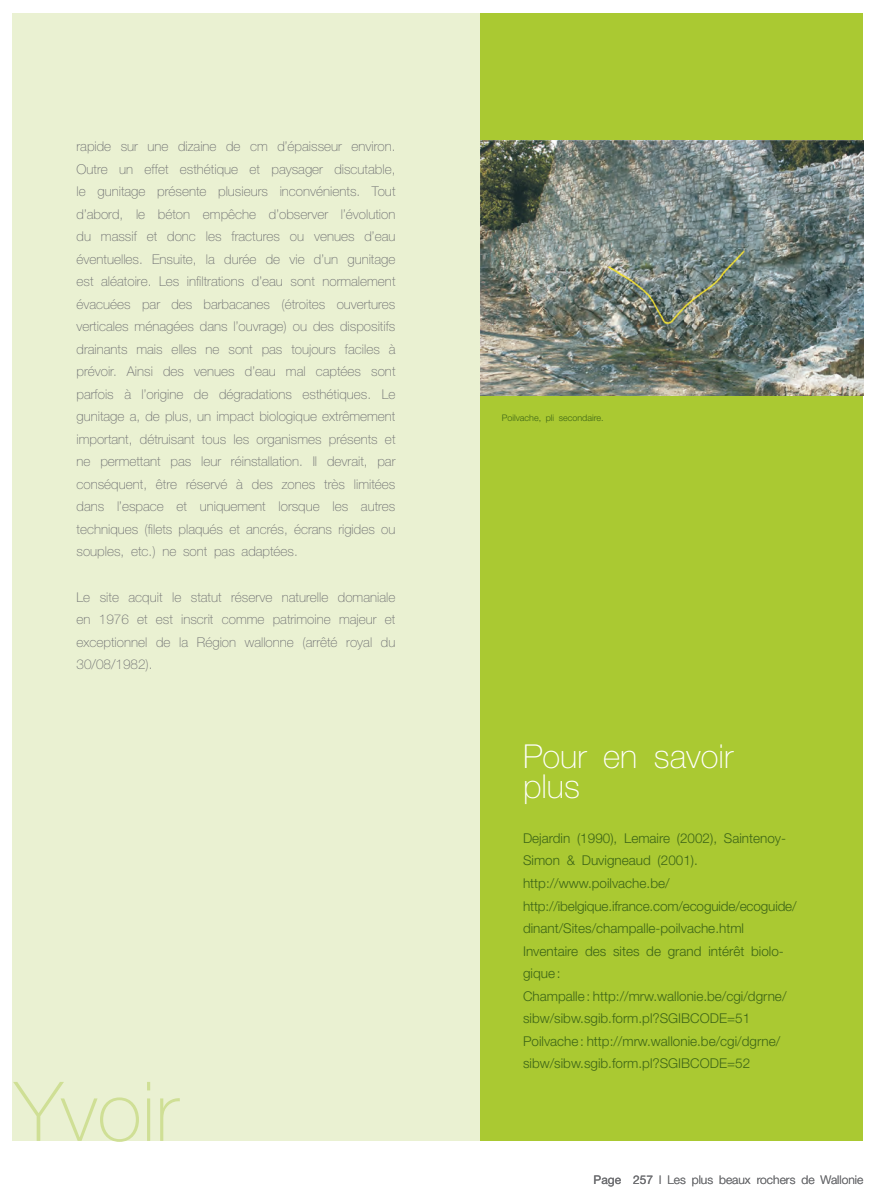
<style>
.page{position:relative;width:876px;height:1200px;background:#fff}
.page>*{position:absolute;margin:0;border:0;box-sizing:border-box;transform-origin:0 0}
.t1{font:100 82.5px "Helvetica Neue";color:#cfdf95}
.t2{font:100 33px/30px "Helvetica Neue";color:#fff}
.t3{font:100 13.5px/22.5px "Helvetica Neue";color:#6c6d70;text-align:justify}
.t4{font:300 13.5px/22.5px "Helvetica Neue";color:#3e6617}
.t5{font:300 12px "Helvetica Neue";color:#6c6d70}
.t6{font:300 9px "Helvetica Neue";color:#3e6617}
.s1{font-weight:400}
</style>
<div class="page">
<div style="left:13px;top:13px;width:850px;height:1127px;background:#eaf1d2"></div>
<div style="left:480px;top:13px;width:383px;height:1127px;background:#aac932"></div>
<img style="left:480px;top:140px;width:383px;height:255px">
<p class="t3" style="left:77px;top:135px;width:320px">rapide sur une dizaine de cm d’épaisseur environ.<br>Outre un effet esthétique et paysager discutable, le gunitage présente plusieurs inconvénients. Tout d’abord, le béton empêche d’observer l’évolution du massif et donc les fractures ou venues d’eau éventuelles. Ensuite, la durée de vie d’un gunitage est aléatoire. Les infiltrations d’eau sont normalement évacuées par des barbacanes (étroites ouvertures verticales ménagées dans l’ouvrage) ou des dispositifs drainants mais elles ne sont pas toujours faciles à prévoir. Ainsi des venues d’eau mal captées sont parfois à l’origine de dégradations esthétiques. Le gunitage a, de plus, un impact biologique extrêmement important, détruisant tous les organismes présents et ne permettant pas leur réinstallation. Il devrait, par conséquent, être réservé à des zones très limitées dans l’espace et uniquement lorsque les autres techniques (filets plaqués et ancrés, écrans rigides ou souples, etc.) ne sont pas adaptées.</p>
<p class="t3" style="left:77px;top:585px;width:320px">Le site acquit le statut réserve naturelle domaniale en 1976 et est inscrit comme patrimoine majeur et exceptionnel de la Région wallonne (arrêté royal du 30/08/1982).</p>
<h1 class="t1" style="left:15px;top:1064px;width:165px">Yvoir</h1>
<p class="t6" style="left:502px;top:412px;width:103px">Poilvache, pli secondaire.</p>
<h2 class="t2" style="left:523px;top:741px;width:212px">Pour en savoir plus</h2>
<p class="t4" style="left:523px;top:826px;width:275px">Dejardin (1990), Lemaire (2002), Saintenoy-Simon &amp; Duvigneaud (2001). http://www.poilvache.be/ http://ibelgique.ifrance.com/ecoguide/ecoguide/ dinant/Sites/champalle-poilvache.html Inventaire des sites de grand intérêt biolo&shy;gique:<br>Champalle: http://mrw.wallonie.be/cgi/dgrne/ sibw/sibw.sgib.form.pl?SGIBCODE=51<br>Poilvache: http://mrw.wallonie.be/cgi/dgrne/ sibw/sibw.sgib.form.pl?SGIBCODE=52</p>
<p class="t5" style="left:594px;top:1171px;width:271px"><span class="s1">Page 257</span> l Les plus beaux rochers de Wallonie</p>
</div>
